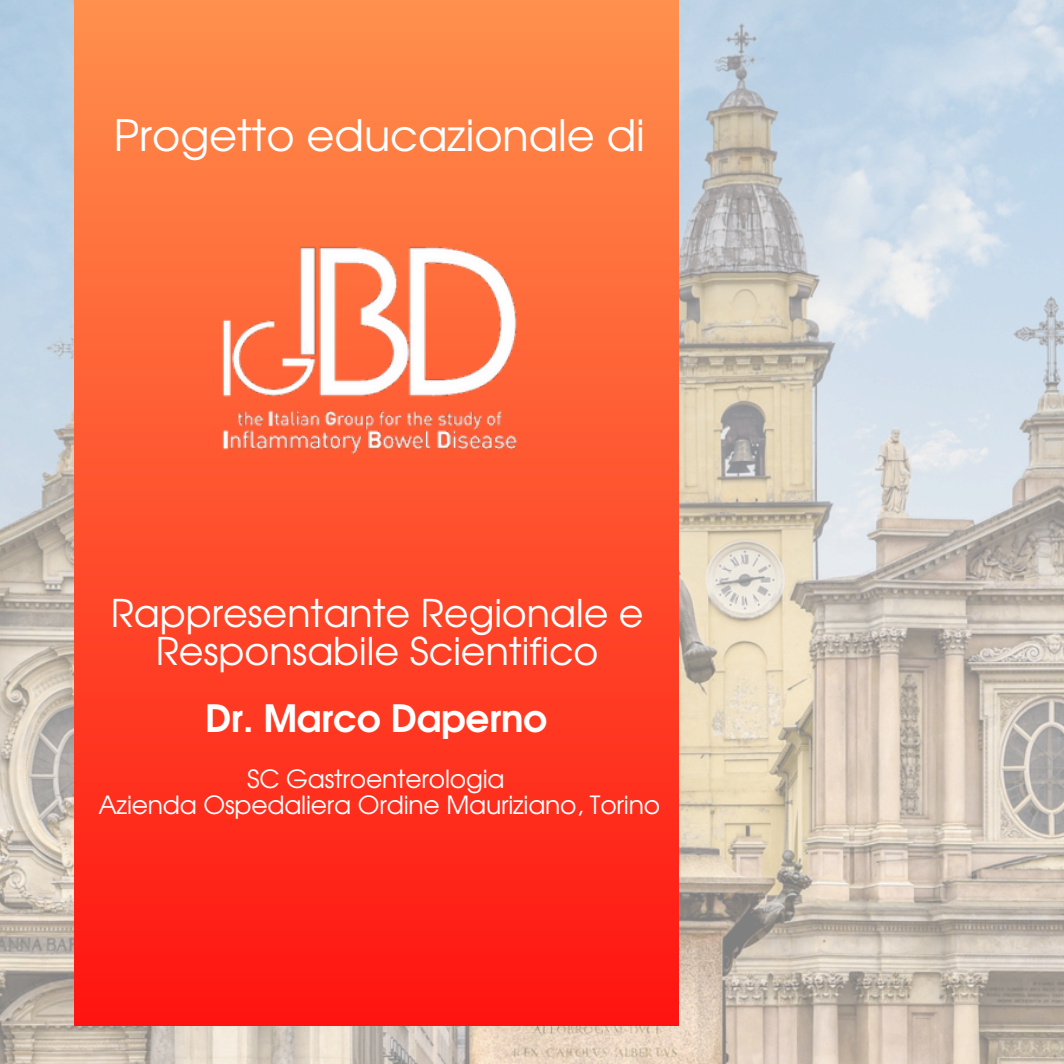
<style>
.page{position:relative;width:1064px;height:1064px;background:#fff}
.page>*{position:absolute;margin:0;border:0;box-sizing:border-box;transform-origin:0 0}
.t1{font:43px "Te X Gyre Adventor";color:#fff}
.t2{font:38px/37.5px "Te X Gyre Adventor";color:#fff;text-align:center}
.t3{font:700 37.5px "Te X Gyre Adventor";letter-spacing:-.01em;color:#fff}
.t4{font:25px "Te X Gyre Adventor";letter-spacing:-.01em;color:#fff}
</style>
<div class="page">
<img style="left:0;top:0;width:1063px;height:1063px">
<div style="left:74px;top:0;width:604px;height:1025px;background:linear-gradient(to bottom,#ff904d,#ff1310)"></div>
<img style="left:200px;top:196px;width:358px;height:292px">
<h1 class="t1" style="left:114px;top:101px;width:532px">Progetto educazionale di</h1>
<p class="t2" style="left:111px;top:591px;width:534px">Rappresentante Regionale e<br>Responsabile Scientifico</p>
<h3 class="t3" style="left:205px;top:686px;width:343px">Dr. Marco Daperno</h3>
<h2 class="t4" style="left:247px;top:758px;width:259px">SC Gastroenterologia</h2>
<p class="t4" style="left:98px;top:784px;width:563px">Azienda Ospedaliera Ordine Mauriziano, Torino</p>
</div>
